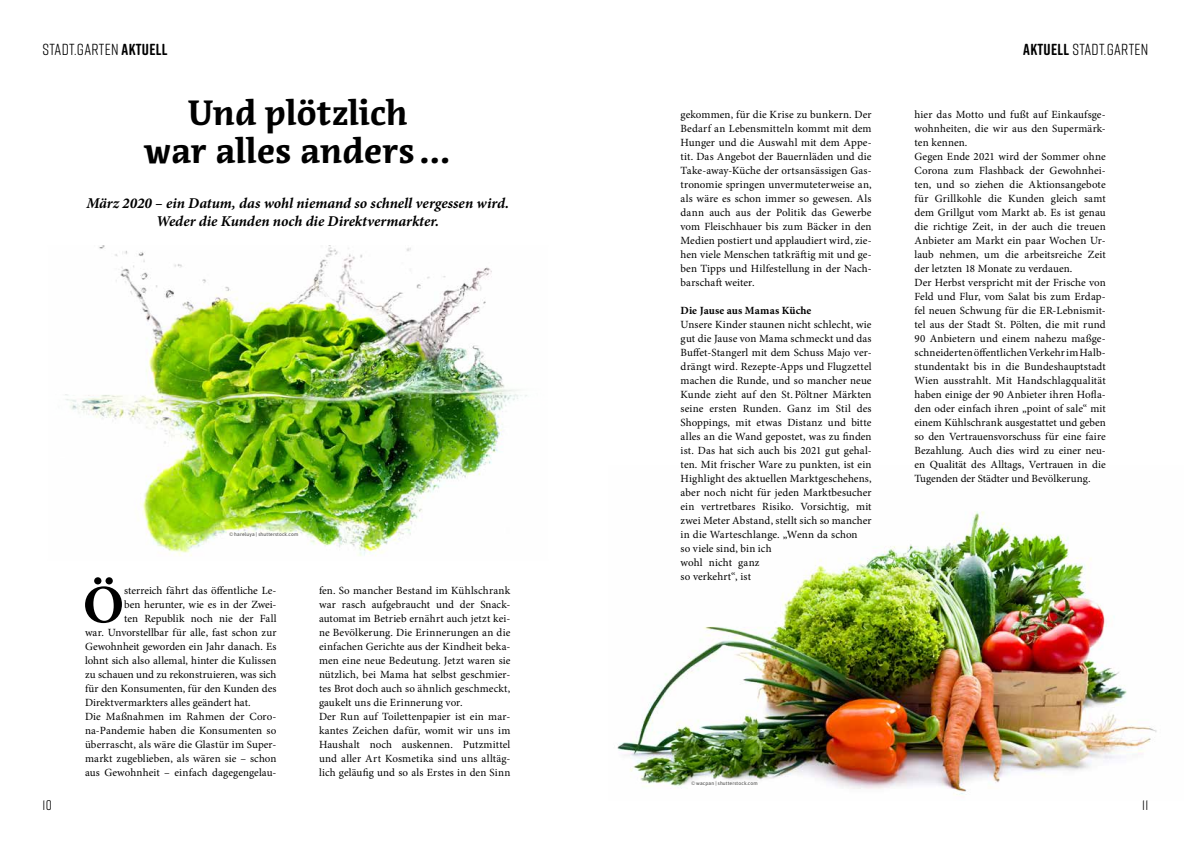
<style>
.page{position:relative;width:1191px;height:842px;background:#fff}
.page>*{position:absolute;margin:0;border:0;box-sizing:border-box;transform-origin:0 0}
.t1{font:700 54.1px "Minion Pro";color:#000}
.t2{font:700 35px/38px "Acuta";letter-spacing:-.005em;color:#000;text-align:center}
.t3{font:16px "Rift Soft";letter-spacing:.015em;color:#000}
.t4{font:italic 700 15px/18px "Minion Pro";color:#000;text-align:center}
.t5{font:14px "Rift Soft";color:#000}
.t6{font:11px/14px "Minion Pro";letter-spacing:.01em;color:#000}
.t7{font:700 11px "Minion Pro";letter-spacing:.01em;color:#000}
.t8{font:500 5px "Asap";letter-spacing:.025em;color:#575756}
.s1{font-weight:700}
</style>
<div class="page">
<img style="left:617px;top:511px;width:540px;height:284px">
<img style="left:65px;top:245px;width:462px;height:311px">
<h3 class="t3" style="left:43px;top:38px;width:127px">STADT.GARTEN <span class="s1">AKTUELL</span></h3>
<h3 class="t3" style="left:1023px;top:38px;width:127px"><span class="s1">AKTUELL</span> STADT.GARTEN</h3>
<h2 class="t2" style="left:145px;top:94px;width:308px">Und plötzlich<br>war alles anders ...</h2>
<h3 class="t4" style="left:86px;top:194px;width:424px">März 2020 – ein Datum, das wohl niemand so schnell vergessen wird.<br>Weder die Kunden noch die Direktvermarkter.</h3>
<p class="t5" style="left:43px;top:796px;width:11px">10</p>
<p class="t8" style="left:229px;top:530px;width:70px">© hareluya | shutterstock.com</p>
<h1 class="t1" style="left:83px;top:567px;width:43px">Ö</h1>
<p class="t6" style="left:124px;top:584px;width:154px">sterreich fährt das öffentliche Le-</p>
<p class="t6" style="left:124px;top:598px;width:154px">ben herunter, wie es in der Zwei-</p>
<p class="t6" style="left:124px;top:612px;width:154px">ten Republik noch nie der Fall</p>
<p class="t6" style="left:85px;top:626px;width:193px">war. Unvorstellbar für alle, fast schon zur</p>
<p class="t6" style="left:85px;top:640px;width:193px">Gewohnheit geworden ein Jahr danach. Es</p>
<p class="t6" style="left:85px;top:654px;width:193px">lohnt sich also allemal, hinter die Kulissen</p>
<p class="t6" style="left:85px;top:668px;width:193px">zu schauen und zu rekonstruieren, was sich</p>
<p class="t6" style="left:85px;top:682px;width:193px">für den Konsumenten, für den Kunden des</p>
<p class="t6" style="left:85px;top:696px;width:167px">Direktvermarkters alles geändert hat.</p>
<p class="t6" style="left:85px;top:710px;width:193px">Die Maßnahmen im Rahmen der Coro-</p>
<p class="t6" style="left:85px;top:724px;width:193px">na-Pandemie haben die Konsumenten so</p>
<p class="t6" style="left:85px;top:738px;width:193px">überrascht, als wäre die Glastür im Super-</p>
<p class="t6" style="left:85px;top:752px;width:193px">markt zugeblieben, als wären sie – schon</p>
<p class="t6" style="left:85px;top:766px;width:193px">aus Gewohnheit – einfach dagegengelau-</p>
<p class="t6" style="left:319px;top:584px;width:193px">fen. So mancher Bestand im Kühlschrank war rasch aufgebraucht und der Snack&shy;automat im Betrieb ernährt auch jetzt kei&shy;ne Bevölkerung. Die Erinnerungen an die einfachen Gerichte aus der Kindheit beka&shy;men eine neue Bedeutung. Jetzt waren sie nützlich, bei Mama hat selbst geschmier&shy;tes Brot doch auch so ähnlich geschmeckt, gaukelt uns die Erinnerung vor.<br>Der Run auf Toilettenpapier ist ein mar&shy;kantes Zeichen dafür, womit wir uns im Haushalt noch auskennen. Putzmittel und aller Art Kosmetika sind uns alltäg&shy;lich geläufig und so als Erstes in den Sinn</p>
<p class="t6" style="left:680px;top:108px;width:193px;text-align:justify">gekommen, für die Krise zu bunkern. Der Bedarf an Lebensmitteln kommt mit dem Hunger und die Auswahl mit dem Appe&shy;tit. Das Angebot der Bauernläden und die Take-away-Küche der ortsansässigen Gas&shy;tronomie springen unvermuteterweise an, als wäre es schon immer so gewesen. Als dann auch aus der Politik das Gewerbe vom Fleischhauer bis zum Bäcker in den Medien postiert und applaudiert wird, zie&shy;hen viele Menschen tatkräftig mit und ge&shy;ben Tipps und Hilfestellung in der Nach&shy;barschaft weiter.</p>
<p class="t7" style="left:680px;top:303px;width:132px">Die Jause aus Mamas Küche</p>
<p class="t6" style="left:680px;top:318px;width:193px">Unsere Kinder staunen nicht schlecht, wie gut die Jause von Mama schmeckt und das Buffet-Stangerl mit dem Schuss Majo ver&shy;drängt wird. Rezepte-Apps und Flugzettel machen die Runde, und so mancher neue Kunde zieht auf den St. Pöltner Märkten seine ersten Runden. Ganz im Stil des Shoppings, mit etwas Distanz und bitte alles an die Wand gepostet, was zu finden ist. Das hat sich auch bis 2021 gut gehal&shy;ten. Mit frischer Ware zu punkten, ist ein Highlight des aktuellen Marktgeschehens, aber noch nicht für jeden Marktbesucher ein vertretbares Risiko. Vorsichtig, mit zwei Meter Abstand, stellt sich so mancher in die Warteschlange. „Wenn da schon<br>so viele sind, bin ich<br>wohl nicht ganz<br>so verkehrt“, ist</p>
<p class="t6" style="left:914px;top:108px;width:193px">hier das Motto und fußt auf Einkaufsge&shy;wohnheiten, die wir aus den Supermärk&shy;ten kennen.<br>Gegen Ende 2021 wird der Sommer ohne Corona zum Flashback der Gewohnhei&shy;ten, und so ziehen die Aktionsangebote für Grillkohle die Kunden gleich samt dem Grillgut vom Markt ab. Es ist genau die richtige Zeit, in der auch die treuen Anbieter am Markt ein paar Wochen Ur&shy;laub nehmen, um die arbeitsreiche Zeit der letzten 18 Monate zu verdauen.<br>Der Herbst verspricht mit der Frische von Feld und Flur, vom Salat bis zum Erdap&shy;fel neuen Schwung für die ER-Lebnismit&shy;tel aus der Stadt St. Pölten, die mit rund 90 Anbietern und einem nahezu maßge&shy;schneiderten öffentlichen Verkehr im Halb&shy;stundentakt bis in die Bundeshauptstadt Wien ausstrahlt. Mit Handschlagqualität haben einige der 90 Anbieter ihren Hofla&shy;den oder einfach ihren „point of sale“ mit einem Kühlschrank ausgestattet und geben so den Vertrauensvorschuss für eine faire Bezahlung. Auch dies wird zu einer neu&shy;en Qualität des Alltags, Vertrauen in die Tugenden der Städter und Bevölkerung.</p>
<p class="t8" style="left:691px;top:780px;width:68px">© wacpan | shutterstock.com</p>
<p class="t5" style="left:1142px;top:796px;width:8px">11</p>
</div>
